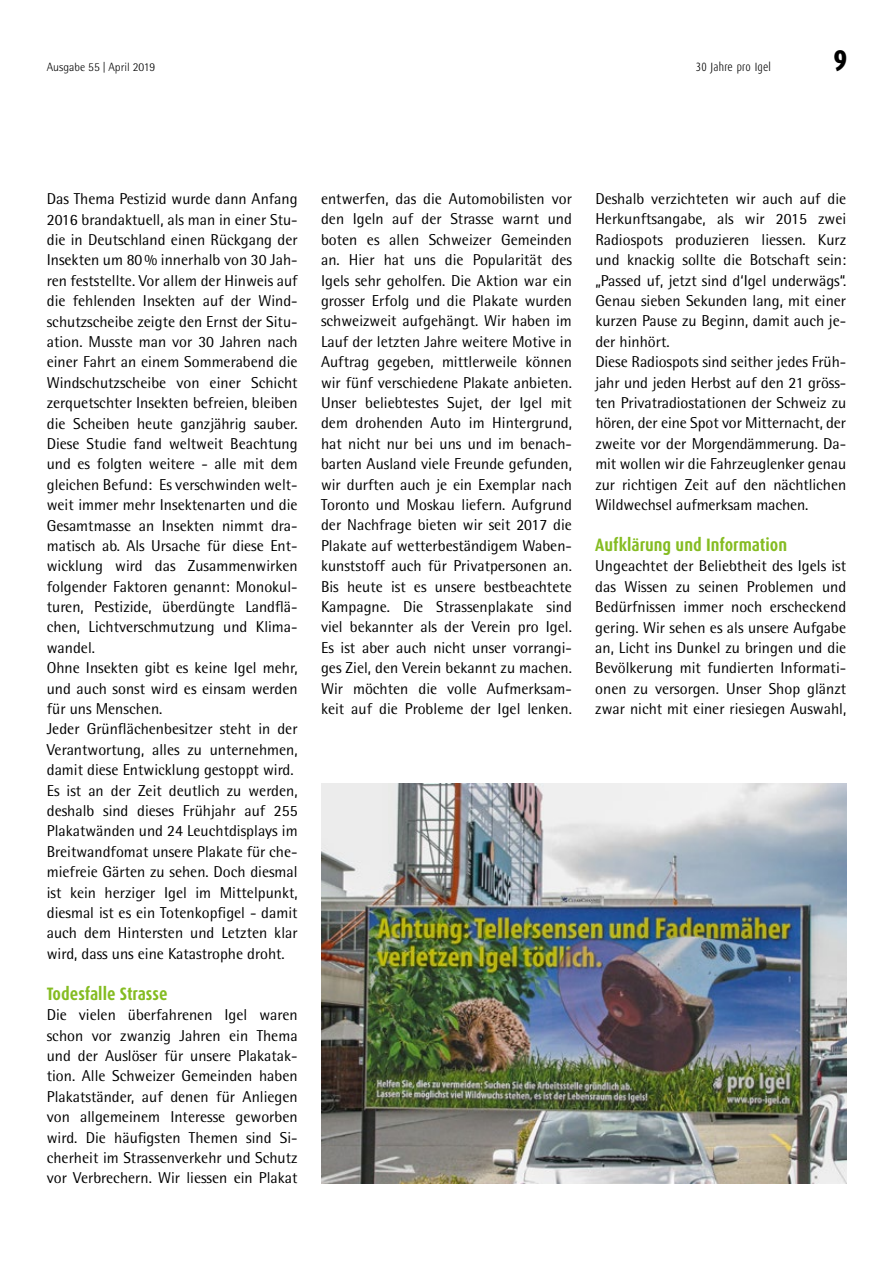
<style>
.page{position:relative;width:893px;height:1263px;background:#fff}
.page>*{position:absolute;margin:0;border:0;box-sizing:border-box;transform-origin:0 0}
.t1{font:800 30px "Dax Condensed";color:#000}
.t2{font:700 18px "Dax Condensed";color:#85bc22}
.t3{font:15.75px/20.4px "Rotis Semi Sans";color:#000;text-align:justify}
.t4{font:300 12px "Rotis Semi Sans";color:#000}
.t5{font:300 12px "Dax Condensed";letter-spacing:.02em;color:#000}
</style>
<div class="page">
<img style="left:321px;top:784px;width:525px;height:399px">
<p class="t4" style="left:47px;top:60px;width:110px">Ausgabe 55 | April 2019</p>
<p class="t5" style="left:696px;top:60px;width:77px">30 Jahre pro Igel</p>
<h1 class="t1" style="left:833px;top:44px;width:15px">9</h1>
<p class="t3" style="left:47px;top:188px;width:252px;text-align:left">Das Thema Pestizid wurde dann Anfang 2016 brandaktuell, als man in einer Stu&shy;die in Deutschland einen Rückgang der Insekten um 80% innerhalb von 30 Jah&shy;ren feststellte. Vor allem der Hinweis auf die fehlenden Insekten auf der Wind&shy;schutzscheibe zeigte den Ernst der Situ&shy;ation. Musste man vor 30 Jahren nach einer Fahrt an einem Sommerabend die Windschutzscheibe von einer Schicht zerquetschter Insekten befreien, bleiben die Scheiben heute ganzjährig sauber.<br>Diese Studie fand weltweit Beachtung und es folgten weitere - alle mit dem gleichen Befund: Es verschwinden welt&shy;weit immer mehr Insektenarten und die Gesamtmasse an Insekten nimmt dra&shy;matisch ab. Als Ursache für diese Ent&shy;wicklung wird das Zusammenwirken folgender Faktoren genannt: Monokul&shy;turen, Pestizide, überdüngte Landflä&shy;chen, Lichtverschmutzung und Klima&shy;wandel.<br>Ohne Insekten gibt es keine Igel mehr, und auch sonst wird es einsam werden für uns Menschen.<br>Jeder Grünflächenbesitzer steht in der Verantwortung, alles zu unternehmen, damit diese Entwicklung gestoppt wird.<br>Es ist an der Zeit deutlich zu werden, deshalb sind dieses Frühjahr auf 255<br>Plakatwänden und 24 Leuchtdisplays im Breitwandfomat unsere Plakate für che&shy;miefreie Gärten zu sehen. Doch diesmal ist kein herziger Igel im Mittelpunkt, diesmal ist es ein Totenkopfigel - damit auch dem Hintersten und Letzten klar wird, dass uns eine Katastrophe droht.</p>
<p class="t2" style="left:47px;top:984px;width:122px">Todesfalle Strasse</p>
<p class="t3" style="left:47px;top:1004px;width:252px">Die vielen überfahrenen Igel waren schon vor zwanzig Jahren ein Thema und der Auslöser für unsere Plakatak&shy;tion. Alle Schweizer Gemeinden haben Plakatständer, auf denen für Anliegen von allgemeinem Interesse geworben wird. Die häufigsten Themen sind Si&shy;cherheit im Strassenverkehr und Schutz vor Verbrechern. Wir liessen ein Plakat</p>
<p class="t3" style="left:321px;top:188px;width:252px">entwerfen, das die Automobilisten vor den Igeln auf der Strasse warnt und boten es allen Schweizer Gemeinden an. Hier hat uns die Popularität des Igels sehr geholfen. Die Aktion war ein grosser Erfolg und die Plakate wurden schweizweit aufgehängt. Wir haben im Lauf der letzten Jahre weitere Motive in Auftrag gegeben, mittlerweile können wir fünf verschiedene Plakate anbieten.<br>Unser beliebtestes Sujet, der Igel mit dem drohenden Auto im Hintergrund, hat nicht nur bei uns und im benach&shy;barten Ausland viele Freunde gefunden, wir durften auch je ein Exemplar nach Toronto und Moskau liefern. Aufgrund der Nachfrage bieten wir seit 2017 die Plakate auf wetterbeständigem Waben&shy;kunststoff auch für Privatpersonen an.<br>Bis heute ist es unsere bestbeachtete Kampagne. Die Strassenplakate sind viel bekannter als der Verein pro Igel.<br>Es ist aber auch nicht unser vorrangi&shy;ges Ziel, den Verein bekannt zu machen.<br>Wir möchten die volle Aufmerksam&shy;keit auf die Probleme der Igel lenken.</p>
<p class="t3" style="left:595px;top:188px;width:252px;text-align:left">Deshalb verzichteten wir auch auf die Herkunftsangabe, als wir 2015 zwei Radiospots produzieren liessen. Kurz und knackig sollte die Botschaft sein: „Passed uf, jetzt sind d‘Igel underwägs“.<br>Genau sieben Sekunden lang, mit einer kurzen Pause zu Beginn, damit auch je&shy;der hinhört.<br>Diese Radiospots sind seither jedes Früh&shy;jahr und jeden Herbst auf den 21 gröss&shy;ten Privatradiostationen der Schweiz zu hören, der eine Spot vor Mitternacht, der zweite vor der Morgendämmerung. Da&shy;mit wollen wir die Fahrzeuglenker genau zur richtigen Zeit auf den nächtlichen Wildwechsel aufmerksam machen.</p>
<p class="t2" style="left:595px;top:535px;width:193px">Aufklärung und Information</p>
<p class="t3" style="left:595px;top:556px;width:252px">Ungeachtet der Beliebtheit des Igels ist das Wissen zu seinen Problemen und Bedürfnissen immer noch erscheckend gering. Wir sehen es als unsere Aufgabe an, Licht ins Dunkel zu bringen und die Bevölkerung mit fundierten Informati&shy;onen zu versorgen. Unser Shop glänzt zwar nicht mit einer riesiegen Auswahl,</p>
</div>
